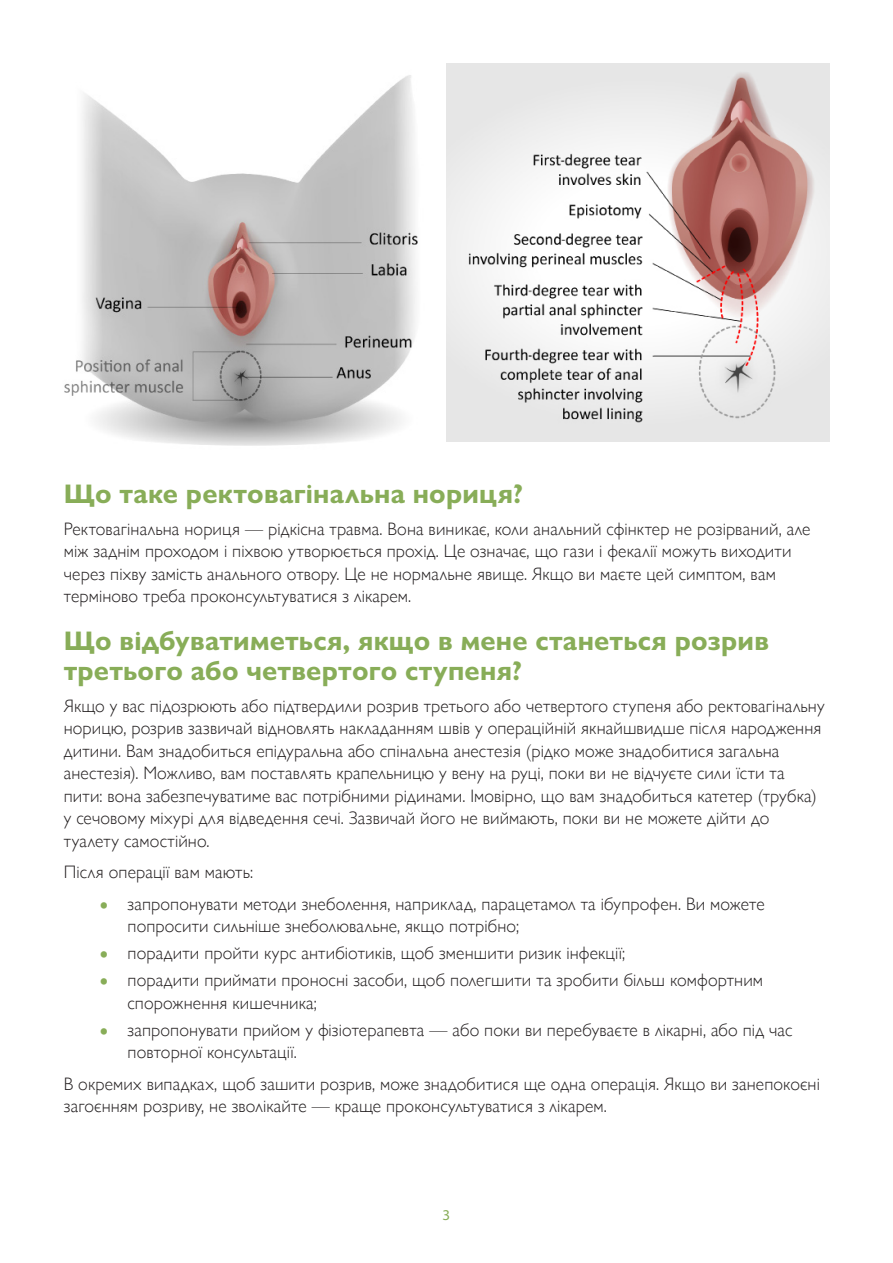
<style>
.page{position:relative;width:893px;height:1263px;background:#fff}
.page>*{position:absolute;margin:0;border:0;box-sizing:border-box;transform-origin:0 0}
.PI_A_head{font:700 27px/30px "Gill Sans Nova";letter-spacing:.01em;color:#88ad58}
.PI_body_text{font:300 18px/22.5px "Gill Sans Nova";letter-spacing:.01em;color:#231f20}
.t1{font:15px "Myriad Pro";color:#88ad58}
.s1{font-size:31.5px;color:#88ad58}
</style>
<div class="page">
<img style="left:64px;top:75px;width:354px;height:371px">
<img style="left:446px;top:64px;width:383px;height:377px">
<p class="PI_A_head" style="left:64px;top:479px;width:461px">Що таке ректовагінальна нориця?</p>
<p class="PI_body_text" style="left:64px;top:517px;width:748px">Ректовагінальна нориця — рідкісна травма. Вона виникає, коли анальний сфінктер не розірваний, але між заднім проходом і піхвою утворюється прохід. Це означає, що гази і фекалії можуть виходити через піхву замість анального отвору. Це не нормальне явище. Якщо ви маєте цей симптом, вам терміново треба проконсультуватися з лікарем.</p>
<p class="PI_A_head" style="left:64px;top:626px;width:707px">Що відбуватиметься, якщо в мене станеться розрив третього або четвертого ступеня?</p>
<p class="PI_body_text" style="left:64px;top:694px;width:762px">Якщо у вас підозрюють або підтвердили розрив третього або четвертого ступеня або ректовагінальну норицю, розрив зазвичай відновлять накладанням швів у операційній якнайшвидше після народження дитини. Вам знадобиться епідуральна або спінальна анестезія (рідко може знадобитися загальна анестезія). Можливо, вам поставлять крапельницю у вену на руці, поки ви не відчуєте сили їсти та пити: вона забезпечуватиме вас потрібними рідинами. Імовірно, що вам знадобиться катетер (трубка) у сечовому міхурі для відведення сечі. Зазвичай його не виймають, поки ви не можете дійти до туалету самостійно.</p>
<p class="PI_body_text" style="left:64px;top:861px;width:191px">Після операції вам мають:</p>
<p class="PI_body_text" style="left:128px;top:892px;width:639px;text-indent:-30px"><span class="s1">•</span> запропонувати методи знеболення, наприклад, парацетамол та ібупрофен. Ви можете попросити сильніше знеболювальне, якщо потрібно;</p>
<p class="PI_body_text" style="left:98px;top:942px;width:529px"><span class="s1">•</span> порадити пройти курс антибіотиків, щоб зменшити ризик інфекції;</p>
<p class="PI_body_text" style="left:128px;top:969px;width:637px;text-indent:-30px"><span class="s1">•</span> порадити приймати проносні засоби, щоб полегшити та зробити більш комфортним спорожнення кишечника;</p>
<p class="PI_body_text" style="left:128px;top:1018px;width:666px;text-indent:-30px"><span class="s1">•</span> запропонувати прийом у фізіотерапевта — або поки ви перебуваєте в лікарні, або під час повторної консультації.</p>
<p class="PI_body_text" style="left:64px;top:1072px;width:758px">В окремих випадках, щоб зашити розрив, може знадобитися ще одна операція. Якщо ви занепокоєні загоєнням розриву, не зволікайте — краще проконсультуватися з лікарем.</p>
<p class="t1" style="left:443px;top:1205px;width:9px">3</p>
</div>
